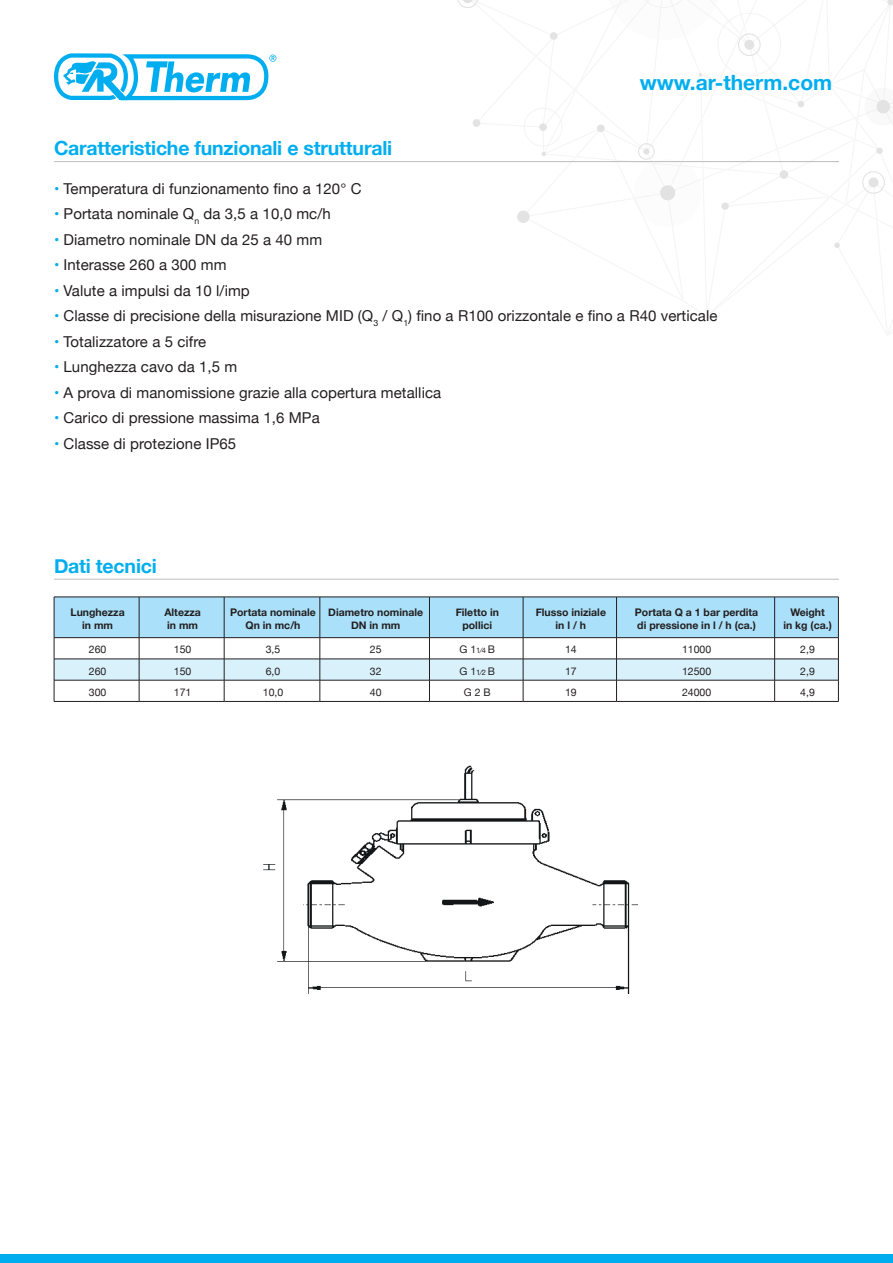
<style>
.page{position:relative;width:893px;height:1263px;background:#fff}
.page>*{position:absolute;margin:0;border:0;box-sizing:border-box;transform-origin:0 0}
.t1{font:700 21px "Helvetica Neue";color:#00aeef}
.t2{font:700 19.5px "Helvetica Neue";letter-spacing:-.01em;color:#00aeef}
.t3{font:15px "Helvetica Neue";letter-spacing:.005em;color:#231f20}
.t4{font:700 10.5px/12.6px "Helvetica Neue";color:#231f20;text-align:center}
.t5{font:10.5px "Helvetica Neue";color:#231f20}
.s1{color:#00aeef}
.s2{font-size:7.5px}
</style>
<div class="page">
<svg style="left:457px;top:0;width:436px;height:248px"></svg>
<div style="left:0;top:1254px;width:893px;height:9px;background:#00aeef"></div>
<svg style="left:54px;top:53px;width:222px;height:48px"></svg>
<hr style="left:54px;top:161px;width:785px;height:1px;background:#bcbdc0">
<hr style="left:54px;top:579px;width:785px;height:1px;background:#bcbdc0">
<svg style="left:54px;top:597px;width:785px;height:104px"></svg>
<hr style="left:54px;top:701px;width:85px;height:1px;background:#231f20">
<hr style="left:139px;top:701px;width:85px;height:1px;background:#231f20">
<hr style="left:224px;top:701px;width:96px;height:1px;background:#231f20">
<hr style="left:320px;top:701px;width:109px;height:1px;background:#231f20">
<hr style="left:429px;top:701px;width:94px;height:1px;background:#231f20">
<hr style="left:523px;top:701px;width:93px;height:1px;background:#231f20">
<hr style="left:616px;top:701px;width:159px;height:1px;background:#231f20">
<hr style="left:775px;top:701px;width:63px;height:1px;background:#231f20">
<img style="left:263px;top:765px;width:375px;height:228px">
<p class="t2" style="left:54px;top:133px;width:340px">Caratteristiche funzionali e strutturali</p>
<h1 class="t1" style="left:640px;top:66px;width:194px">www.ar-therm.com</h1>
<p class="t3" style="left:54px;top:178px;width:309px"><span class="s1">•</span> Temperatura di funzionamento fino a 120° C</p>
<p class="t3" style="left:54px;top:203px;width:278px"><span class="s1">•</span> Portata nominale Q<sub>n</sub> da 3,5 a 10,0 mc/h</p>
<p class="t3" style="left:54px;top:229px;width:270px"><span class="s1">•</span> Diametro nominale DN da 25 a 40 mm</p>
<p class="t3" style="left:54px;top:254px;width:174px"><span class="s1">•</span> Interasse 260 a 300 mm</p>
<p class="t3" style="left:54px;top:280px;width:197px"><span class="s1">•</span> Valute a impulsi da 10 l/imp</p>
<p class="t3" style="left:54px;top:305px;width:665px"><span class="s1">•</span> Classe di precisione della misurazione MID (Q<sub>3</sub> / Q<sub>1</sub>) fino a R100 orizzontale e fino a R40 verticale</p>
<p class="t3" style="left:54px;top:331px;width:154px"><span class="s1">•</span> Totalizzatore a 5 cifre</p>
<p class="t3" style="left:54px;top:356px;width:185px"><span class="s1">•</span> Lunghezza cavo da 1,5 m</p>
<p class="t3" style="left:54px;top:382px;width:389px"><span class="s1">•</span> A prova di manomissione grazie alla copertura metallica</p>
<p class="t3" style="left:54px;top:407px;width:267px"><span class="s1">•</span> Carico di pressione massima 1,6 MPa</p>
<p class="t3" style="left:54px;top:433px;width:184px"><span class="s1">•</span> Classe di protezione IP65</p>
<p class="t2" style="left:54px;top:550px;width:104px">Dati tecnici</p>
<p class="t4" style="left:70px;top:606px;width:56px">Lunghezza</p>
<p class="t4" style="left:82px;top:619px;width:32px">in mm</p>
<p class="t4" style="left:164px;top:606px;width:38px">Altezza</p>
<p class="t4" style="left:167px;top:619px;width:32px">in mm</p>
<p class="t4" style="left:230px;top:606px;width:87px">Portata nominale</p>
<p class="t4" style="left:246px;top:619px;width:56px">Qn in mc/h</p>
<p class="t4" style="left:328px;top:606px;width:96px">Diametro nominale<br>DN in mm</p>
<p class="t4" style="left:456px;top:606px;width:45px">Filetto in pollici</p>
<p class="t4" style="left:536px;top:606px;width:72px">Flusso iniziale in l / h</p>
<p class="t4" style="left:635px;top:606px;width:125px">Portata Q a 1 bar perdita</p>
<p class="t4" style="left:637px;top:619px;width:120px">di pressione in l / h (ca.)</p>
<p class="t4" style="left:783px;top:606px;width:50px">Weight<br>in kg (ca.)</p>
<p class="t5" style="left:89px;top:642px;width:19px">260</p>
<p class="t5" style="left:174px;top:642px;width:19px">150</p>
<p class="t5" style="left:266px;top:642px;width:16px">3,5</p>
<p class="t5" style="left:370px;top:642px;width:13px">25</p>
<p class="t5" style="left:459px;top:642px;width:37px">G 1<span class="s2">1⁄4</span> B</p>
<p class="t5" style="left:565px;top:642px;width:13px">14</p>
<p class="t5" style="left:682px;top:642px;width:31px">11000</p>
<p class="t5" style="left:800px;top:642px;width:16px">2,9</p>
<p class="t5" style="left:89px;top:663px;width:19px">260</p>
<p class="t5" style="left:174px;top:663px;width:19px">150</p>
<p class="t5" style="left:266px;top:663px;width:16px">6,0</p>
<p class="t5" style="left:370px;top:663px;width:13px">32</p>
<p class="t5" style="left:459px;top:663px;width:37px">G 1<span class="s2">1⁄2</span> B</p>
<p class="t5" style="left:565px;top:663px;width:13px">17</p>
<p class="t5" style="left:682px;top:663px;width:31px">12500</p>
<p class="t5" style="left:800px;top:663px;width:16px">2,9</p>
<p class="t5" style="left:89px;top:684px;width:19px">300</p>
<p class="t5" style="left:174px;top:684px;width:19px">171</p>
<p class="t5" style="left:263px;top:684px;width:22px">10,0</p>
<p class="t5" style="left:370px;top:684px;width:13px">40</p>
<p class="t5" style="left:464px;top:684px;width:28px">G 2 B</p>
<p class="t5" style="left:565px;top:684px;width:13px">19</p>
<p class="t5" style="left:682px;top:684px;width:31px">24000</p>
<p class="t5" style="left:800px;top:684px;width:16px">4,9</p>
</div>
